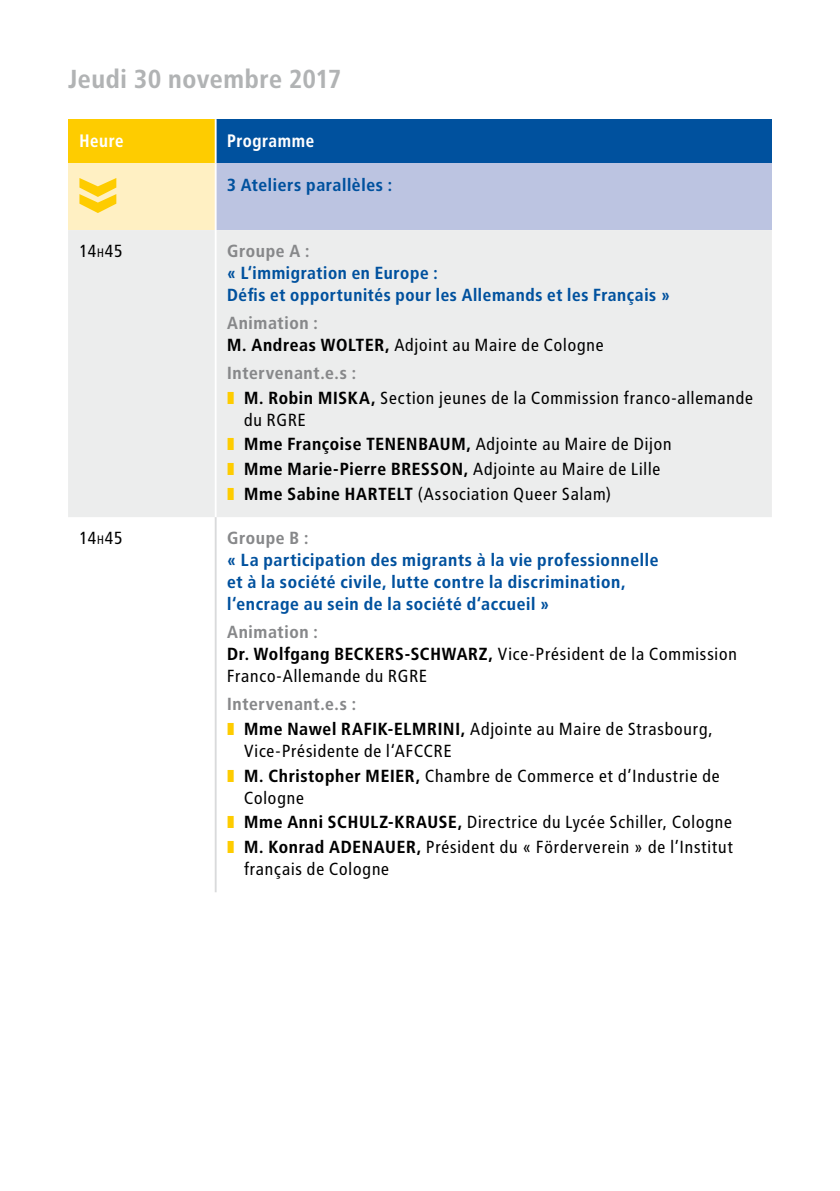
<style>
.page{position:relative;width:840px;height:1191px;background:#fff}
.page>*{position:absolute;margin:0;border:0;box-sizing:border-box;transform-origin:0 0}
.t1{font:700 26px "Transit";color:#b1b3b4}
.t2{font:700 18px "Transit";letter-spacing:.015em;color:#fff;scale:.93 1}
.t3{font:17.6px/24.8px "Transit";letter-spacing:.01em;color:#000}
.t4{font:700 17.6px/22px "Transit";letter-spacing:.015em;color:#00519e}
.t5{font:700 17.6px "Transit";letter-spacing:.015em;color:#87888a}
.s1{font-size:12.2px}
.s2{font-weight:700;color:#87888a}
.s3{font-weight:700}
</style>
<div class="page">
<div style="left:68px;top:119px;width:147px;height:45px;background:#fecc00"></div>
<div style="left:215px;top:119px;width:556px;height:45px;background:#00519e"></div>
<div style="left:68px;top:164px;width:147px;height:66px;background:#fff0c3"></div>
<div style="left:215px;top:164px;width:556px;height:66px;background:#bcc4e1"></div>
<div style="left:68px;top:230px;width:703px;height:287px;background:#eceded"></div>
<hr style="left:215px;top:119px;width:1px;height:45px;background:#fff">
<hr style="left:215px;top:164px;width:1px;height:66px;background:#fff">
<hr style="left:215px;top:230px;width:1px;height:287px;background:#fff">
<hr style="left:215px;top:517px;width:1px;height:375px;background:#d9dadb">
<svg style="left:79px;top:178px;width:37px;height:35px"></svg>
<svg style="left:227px;top:391px;width:6px;height:12px"></svg>
<svg style="left:227px;top:438px;width:6px;height:12px"></svg>
<svg style="left:227px;top:463px;width:6px;height:12px"></svg>
<svg style="left:227px;top:488px;width:6px;height:12px"></svg>
<h1 class="t1" style="left:68px;top:63px;width:275px">Jeudi 30 novembre 2017</h1>
<p class="t2" style="left:79px;top:130px;width:49px">Heure</p>
<p class="t2" style="left:227px;top:130px;width:95px">Programme</p>
<p class="t4" style="left:227px;top:174px;width:167px">3 Ateliers parallèles :</p>
<p class="t3" style="left:79px;top:239px;width:45px">14<span class="s1">h</span>45</p>
<p class="t5" style="left:227px;top:241px;width:84px">Groupe A :</p>
<p class="t4" style="left:227px;top:262px;width:444px">« L‘immigration en Europe :<br>Défis et opportunités pour les Allemands et les Français »</p>
<p class="t3" style="left:227px;top:312px;width:378px;line-height:22px"><span class="s2">Animation :<br></span><span class="s3">M. Andreas WOLTER,</span> Adjoint au Maire de Cologne</p>
<p class="t3" style="left:244px;top:360px;width:511px;text-indent:-17px"><span class="s2">Intervenant.e.s :<br></span><span class="s3">M. Robin MISKA,</span> Section jeunes de la Commission franco-allemande</p>
<p class="t3" style="left:244px;top:407px;width:429px">du RGRE<br><span class="s3">Mme Françoise TENENBAUM,</span> Adjointe au Maire de Dijon <span class="s3">Mme Marie-Pierre BRESSON,</span> Adjointe au Maire de Lille <span class="s3">Mme Sabine HARTELT</span> (Association Queer Salam)</p>
<p class="t3" style="left:79px;top:526px;width:45px">14<span class="s1">h</span>45</p>
<p class="t5" style="left:227px;top:528px;width:83px">Groupe B :</p>
<p class="t4" style="left:227px;top:549px;width:433px">« La participation des migrants à la vie professionnelle et à la société civile, lutte contre la discrimination, l‘encrage au sein de la société d‘accueil »</p>
<p class="t3" style="left:227px;top:621px;width:511px;line-height:22px"><span class="s2">Animation :<br></span><span class="s3">Dr. Wolfgang BECKERS-SCHWARZ,</span> Vice-Président de la Commission<br>Franco-Allemande du RGRE</p>
<p class="t3" style="left:244px;top:691px;width:470px;text-indent:-17px"><span class="s2">Intervenant.e.s :<br></span><span class="s3">Mme Nawel RAFIK-ELMRINI,</span> Adjointe au Maire de Strasbourg,</p>
<p class="t3" style="left:244px;top:738px;width:477px">Vice-Présidente de l‘AFCCRE<br><span class="s3">M. Christopher MEIER,</span> Chambre de Commerce et d’Industrie de</p>
<p class="t3" style="left:244px;top:785px;width:490px">Cologne<br><span class="s3">Mme Anni SCHULZ-KRAUSE,</span> Directrice du Lycée Schiller, Cologne<br><span class="s3">M. Konrad ADENAUER,</span> Président du « Förderverein » de l’Institut</p>
<p class="t3" style="left:244px;top:857px;width:147px">français de Cologne</p>
</div>
